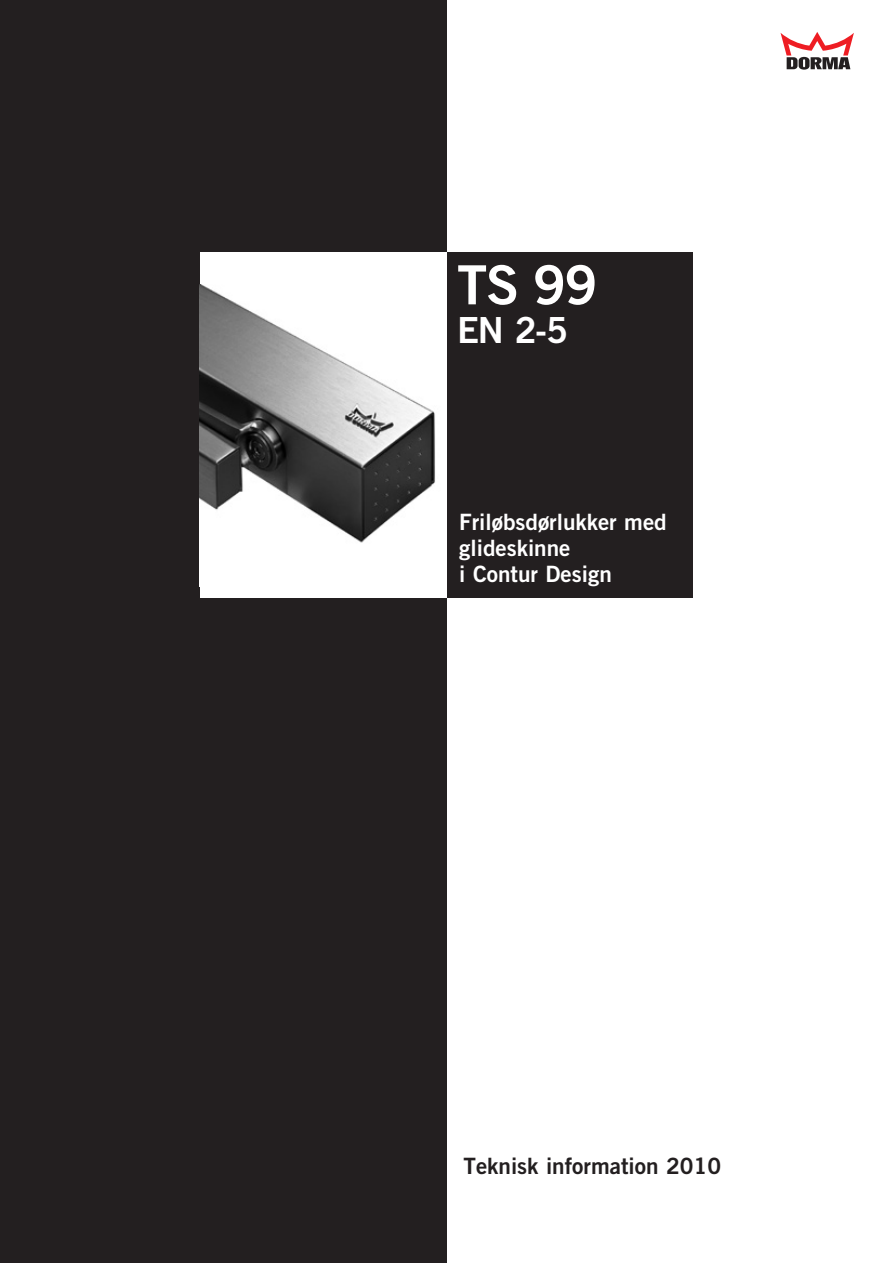
<style>
.page{position:relative;width:893px;height:1263px;background:#fff}
.page>*{position:absolute;margin:0;border:0;box-sizing:border-box;transform-origin:0 0}
.t1{font:54px "Trade Gothic Bold Two";color:#fff}
.t2{font:36px "Trade Gothic Bold Two";color:#fff}
.t3{font:22.5px/25.8px "Trade Gothic Bold Two";color:#fff}
.t4{font:22.5px "Trade Gothic Bold Two";color:#231f20}
</style>
<div class="page">
<svg style="left:780px;top:32px;width:74px;height:38px"></svg>
<div style="left:0;top:0;width:446px;height:1263px;background:#231f20"></div>
<div style="left:446px;top:253px;width:247px;height:173px;background:#231f20"></div>
<div style="left:446px;top:425px;width:247px;height:173px;background:#231f20"></div>
<div style="left:200px;top:253px;width:246px;height:345px;background:#fff"></div>
<img style="left:200px;top:285px;width:235px;height:258px">
<h1 class="t1" style="left:457px;top:252px;width:142px">TS 99</h1>
<h2 class="t2" style="left:457px;top:308px;width:112px">EN 2-5</h2>
<p class="t3" style="left:459px;top:509px;width:209px">Friløbsdørlukker med glideskinne<br>i Contur Design</p>
<p class="t4" style="left:463px;top:1152px;width:259px">Teknisk information 2010</p>
</div>
